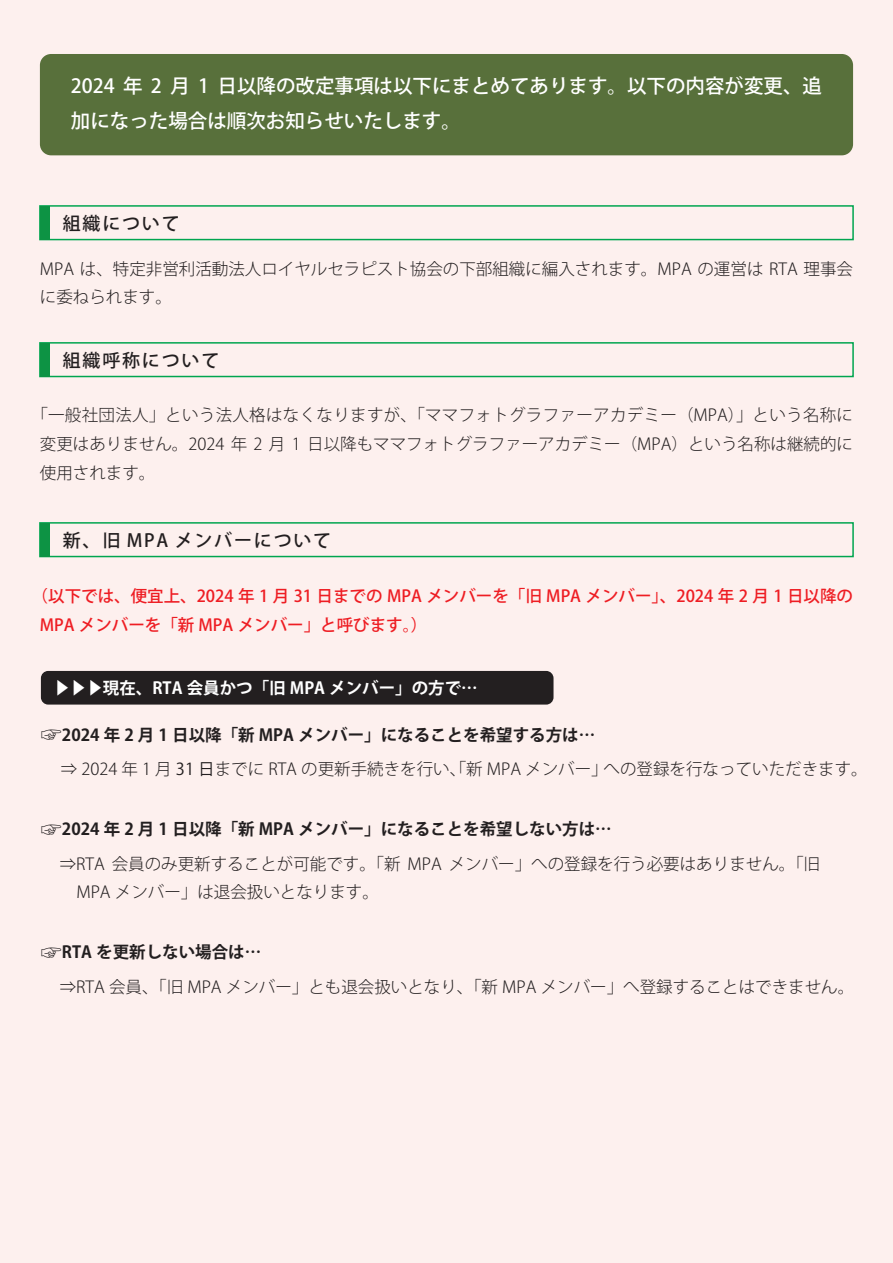
<style>
.page{position:relative;width:893px;height:1263px;background:#fdf0ee}
.page>*{position:absolute;margin:0;border:0;box-sizing:border-box;transform-origin:0 0}
.t1{font:500 19.5px/34.2px "Koz Go Pro";color:#fff}
.t2{font:500 18px "Koz Go Pro";letter-spacing:.1em;color:#231f20}
.t3{font:300 16.5px/28.8px "Koz Go Pro";color:#231f20}
.t4{font:500 16.5px/28.8px "Koz Go Pro";color:#ee1d23}
.t5{font:700 16.5px "Koz Go Pro";color:#fff}
.s1{font-weight:700;font-size:21px}
.s2{font-weight:700}
.s3{font-family:"Koz Go Pr 6 N";font-weight:400}
</style>
<div class="page">
<div style="left:40px;top:54px;width:813px;height:101px;background:#58703b;border-radius:11px"></div>
<div style="left:39px;top:205px;width:815px;height:35px;border:2px solid #00a54f"></div>
<div style="left:40px;top:206px;width:9px;height:34px;background:#0d9344"></div>
<div style="left:39px;top:342px;width:815px;height:35px;border:2px solid #00a54f"></div>
<div style="left:40px;top:343px;width:9px;height:33px;background:#0d9344"></div>
<div style="left:39px;top:522px;width:815px;height:35px;border:2px solid #00a54f"></div>
<div style="left:40px;top:523px;width:9px;height:33px;background:#0d9344"></div>
<div style="left:41px;top:671px;width:512px;height:33px;background:#231f20;border-radius:7px"></div>
<p class="t1" style="left:71px;top:70px;width:753px">2024 年 2 月 1 日以降の改定事項は以下にまとめてあります。以下の内容が変更、追加になった場合は順次お知らせいたします。</p>
<p class="t2" style="left:63px;top:211px;width:118px">組織について</p>
<p class="t3" style="left:40px;top:254px;width:815px">MPA は、特定非営利活動法人ロイヤルセラピスト協会の下部組織に編入されます。MPA の運営は RTA 理事会に委ねられます。</p>
<p class="t2" style="left:63px;top:348px;width:158px">組織呼称について</p>
<p class="t3" style="left:40px;top:401px;width:815px;text-align:justify;text-indent:-8px">「一般社団法人」という法人格はなくなりますが、「ママフォトグラファーアカデミー（MPA）」という名称に変更はありません。2024 年 2 月 1 日以降もママフォトグラファーアカデミー（MPA）という名称は継続的に使用されます。</p>
<p class="t2" style="left:63px;top:528px;width:270px">新、旧 MPA メンバーについて</p>
<p class="t4" style="left:40px;top:582px;width:815px;text-indent:-8px">（以下では、便宜上、2024 年 1 月 31 日までの MPA メンバーを「旧 MPA メンバー」、2024 年 2 月 1 日以降の<br>MPA メンバーを「新 MPA メンバー」と呼びます。）</p>
<p class="t5" style="left:53px;top:678px;width:426px">▶▶▶現在、RTA 会員かつ「旧 MPA メンバー」の方で…</p>
<p class="t3" style="left:61px;top:717px;width:808px;line-height:34.5px;text-indent:-20px"><span class="s1">☞</span><span class="s2">2024 年 2 月 1 日以降「新 MPA メンバー」になることを希望する方は…　<br></span>⇒ 2024 年 1 月 <span class="s3">31 日</span>までに RTA の更新手続きを行い、「新 MPA メンバー」への登録を行なっていただきます。</p>
<p class="t3" style="left:60px;top:812px;width:762px;line-height:34.5px;text-indent:-19px"><span class="s1">☞</span><span class="s2">2024 年 2 月 1 日以降「新 MPA メンバー」になることを希望しない方は…<br></span>⇒RTA 会員のみ更新することが可能です。「新 MPA メンバー」への登録を行う必要はありません。「旧</p>
<p class="t3" style="left:76px;top:878px;width:304px">MPA メンバー」は退会扱いとなります。</p>
<p class="t3" style="left:60px;top:935px;width:796px;line-height:34.5px;text-indent:-19px"><span class="s1">☞</span><span class="s2">RTA を更新しない場合は…<br></span>⇒RTA 会員、「旧 MPA メンバー」とも退会扱いとなり、「新 MPA メンバー」へ登録することはできません。</p>
</div>
